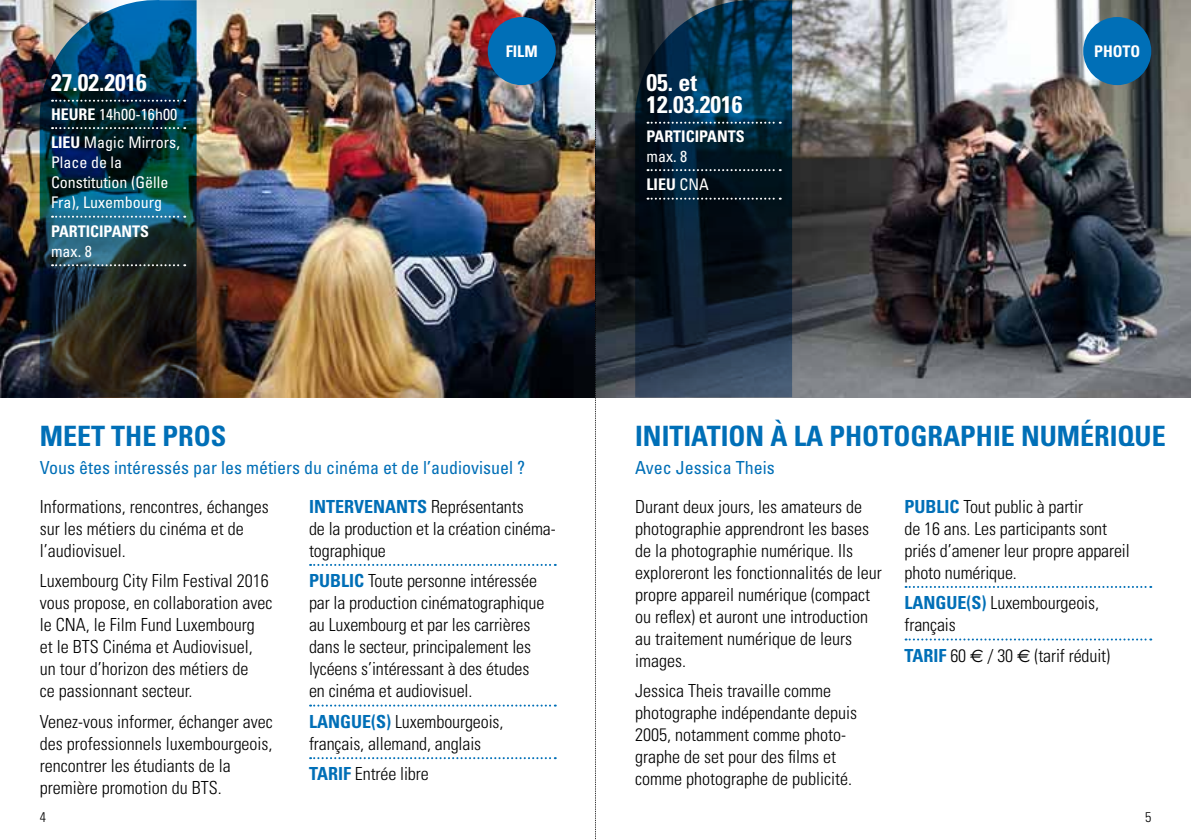
<style>
.page{position:relative;width:1191px;height:840px;background:#fff}
.page>*{position:absolute;margin:0;border:0;box-sizing:border-box;transform-origin:0 0}
.t1{font:700 condensed 28px "Univers LT Std";color:#006fb7}
.t2{font:700 condensed 24px/22px "Univers LT Std";color:#fff}
.t3{font:300 condensed 18px/22px "Univers LT Std";color:#000}
.t4{font:condensed 18px "Univers LT Std";color:#006fb7}
.t5{font:700 condensed 18px "Univers LT Std";color:#006fb7}
.t6{font:condensed 16px/28.6px "Univers LT Std";color:#fff}
.t7{font:700 condensed 16px "Univers LT Std";color:#fff}
.t8{font:300 condensed 14px "Univers LT Std";color:#000}
.s1{font-weight:700}
.s2{font-weight:700;color:#006fb7}
.s3{font-family:"Euro Sans";font-weight:400;font-stretch:normal}
</style>
<div class="page">
<img style="left:0;top:0;width:595px;height:397px">
<img style="left:38px;top:0;width:159px;height:397px">
<svg style="left:52px;top:100px;width:133px;height:2px"></svg>
<svg style="left:52px;top:127px;width:133px;height:2px"></svg>
<svg style="left:52px;top:215px;width:133px;height:2px"></svg>
<svg style="left:52px;top:264px;width:133px;height:2px"></svg>
<hr style="left:156px;top:0;width:41px;height:1px;background:#006fb7">
<svg style="left:310px;top:563px;width:246px;height:2px"></svg>
<svg style="left:310px;top:704px;width:246px;height:2px"></svg>
<svg style="left:310px;top:757px;width:246px;height:1px"></svg>
<div style="left:488px;top:17px;width:68px;height:68px;background:#006fb7;border-radius:50%"></div>
<img style="left:596px;top:0;width:595px;height:397px">
<svg style="left:633px;top:0;width:159px;height:397px;background:#0e273a"></svg>
<svg style="left:647px;top:122px;width:133px;height:2px"></svg>
<svg style="left:647px;top:169px;width:133px;height:2px"></svg>
<svg style="left:647px;top:197px;width:133px;height:2px"></svg>
<hr style="left:751px;top:0;width:41px;height:1px;background:#006fb7">
<svg style="left:905px;top:586px;width:246px;height:1px"></svg>
<svg style="left:905px;top:638px;width:246px;height:2px"></svg>
<div style="left:1083px;top:17px;width:68px;height:68px;background:#006fb7;border-radius:50%"></div>
<svg style="left:595px;top:0;width:1px;height:840px"></svg>
<h2 class="t2" style="left:51px;top:71px;width:97px">27.02.2016</h2>
<p class="t6" style="left:51px;top:99px;width:130px"><span class="s1">HEURE</span> 14h00-16h00<br><span class="s1">LIEU</span> Magic Mirrors,</p>
<p class="t6" style="left:51px;top:152px;width:119px;line-height:20px">Place de la<br>Constitution (Gëlle<br>Fra), Luxembourg</p>
<p class="t7" style="left:51px;top:221px;width:100px">PARTICIPANTS</p>
<p class="t6" style="left:51px;top:236px;width:42px">max. 8</p>
<p class="t7" style="left:506px;top:41px;width:33px">FIL M</p>
<h1 class="t1" style="left:40px;top:418px;width:140px">MEET THE PROS</h1>
<p class="t4" style="left:40px;top:455px;width:487px">Vous êtes intéressés par les métiers du cinéma et de l’audiovisuel ?</p>
<p class="t3" style="left:40px;top:495px;width:230px">Informations, rencontres, échanges sur les métiers du cinéma et de l’audiovisuel.</p>
<p class="t3" style="left:40px;top:569px;width:234px">Luxembourg City Film Festival 2016 vous propose, en collaboration avec le CNA, le Film Fund Luxembourg<br>et le BTS Cinéma et Audiovisuel, un tour d’horizon des métiers de<br>ce passionnant secteur.</p>
<p class="t3" style="left:40px;top:710px;width:234px">Venez-vous informer, échanger avec des professionnels luxembourgeois, rencontrer les étudiants de la première promotion du BTS.</p>
<p class="t3" style="left:309px;top:495px;width:248px;text-indent:99px"><span class="s2">TS</span> Représentants<br>de la production et la création cinéma&shy;tographique</p>
<p class="t3" style="left:309px;top:569px;width:237px"><span class="s2">PU BLIC</span> Toute personne intéressée par la production cinématographique au Luxembourg et par les carrières dans le secteur, principalement les lycéens s’intéressant à des études en cinéma et audiovisuel.</p>
<p class="t5" style="left:309px;top:709px;width:12px">LANGUE</p>
<p class="t5" style="left:309px;top:494px;width:57px">INTERVENAN</p>
<p class="t3" style="left:309px;top:710px;width:196px;text-indent:62px"><span class="s2">(S)</span> Luxembourgeois, français, allemand, anglais</p>
<p class="t3" style="left:309px;top:762px;width:121px"><span class="s2">TARIF</span> Entrée libre</p>
<h2 class="t2" style="left:646px;top:71px;width:97px">05. ET<br>12.03.2016</h2>
<p class="t7" style="left:646px;top:126px;width:99px">PARTICIPANTS</p>
<p class="t6" style="left:646px;top:141px;width:64px">max. 8<br><span class="s1">LIEU</span> CNA</p>
<p class="t7" style="left:1094px;top:41px;width:10px">PHOTO</p>
<h1 class="t1" style="left:635px;top:418px;width:406px">IN ITIATION À LA PHOTOGRAPHIE NUM</h1>
<h1 class="t1" style="left:1080px;top:418px;width:70px">ÉRIQUE</h1>
<p class="t4" style="left:635px;top:455px;width:141px">Avec Jessica Theis</p>
<p class="t3" style="left:635px;top:495px;width:248px">Durant deux jours, les amateurs de photographie apprendront les bases de la photographie numérique. Ils exploreront les fonctionnalités de leur propre appareil numérique (compact ou reflex) et auront une introduction au traitement numérique de leurs images.</p>
<p class="t3" style="left:635px;top:679px;width:223px">Jessica Theis travaille comme photographe indépendante depuis<br>2005, notamment comme photo&shy;graphe de set pour des films et comme photographe de publicité.</p>
<p class="t3" style="left:904px;top:495px;width:227px"><span class="s2">PUBLIC</span> Tout public à partir<br>de 16 ans. Les participants sont priés d’amener leur propre appareil photo numérique.</p>
<p class="t5" style="left:904px;top:591px;width:12px">LANGUE</p>
<p class="t3" style="left:966px;top:591px;width:134px"><span class="s2">(S)</span> Luxembourgeois,</p>
<p class="t3" style="left:904px;top:609px;width:207px;line-height:30.6px">français<br><span class="s2">TARIF</span> 60 <span class="s3">€</span> / 30 <span class="s3">€</span> (tarif réduit)</p>
<p class="t8" style="left:40px;top:808px;width:8px">4</p>
<p class="t8" style="left:1145px;top:808px;width:8px">5</p>
</div>
